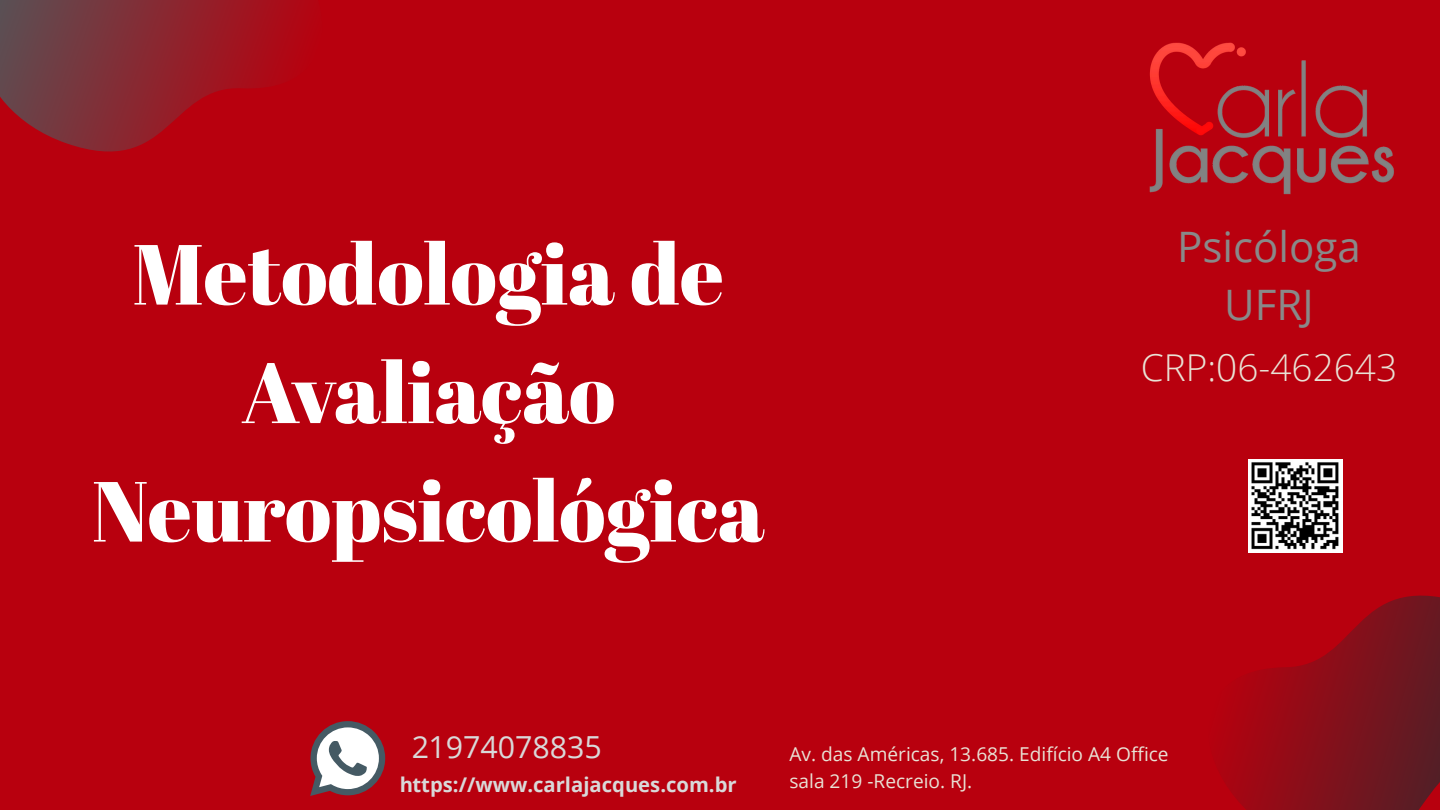
<style>
.page{position:relative;width:1440px;height:810px;background:#b8000e}
.page>*{position:absolute;margin:0;border:0;box-sizing:border-box;transform-origin:0 0}
.t1{font:85.1px/118.5px "Abril Fatface";color:#fff;text-align:center}
.t2{font:42px/58.5px "Open Sans";color:#898989;text-align:center}
.t3{font:300 37px "Open Sans";color:#e9e2d5}
.t4{font:30.4px "Open Sans";color:#d9d9d9}
.t5{font:700 20.2px "Open Sans";color:#d9d9d9}
.t6{font:19.1px/26.6px "Open Sans";color:#e9e2d5}
</style>
<div class="page">
<svg style="left:0;top:0;width:299px;height:152px"></svg>
<svg style="left:1219px;top:521px;width:221px;height:289px"></svg>
<img style="left:1149px;top:42px;width:245px;height:153px">
<svg style="left:310px;top:721px;width:75px;height:75px"></svg>
<img style="left:1248px;top:459px;width:94px;height:93px">
<h1 class="t1" style="left:92px;top:213px;width:674px">Metodologia de<br>Avaliação<br>Neuropsicológica</h1>
<p class="t2" style="left:1177px;top:216px;width:185px">Psicóloga<br>UFRJ</p>
<p class="t3" style="left:1141px;top:341px;width:258px">CRP:06-462643</p>
<h3 class="t4" style="left:411px;top:726px;width:192px">21974078835</h3>
<p class="t5" style="left:399px;top:770px;width:339px">https://www.carlajacques.com.br</p>
<p class="t6" style="left:789px;top:741px;width:381px">Av. das Américas, 13.685. Edifício A4 Office sala 219 -Recreio. RJ.</p>
</div>
